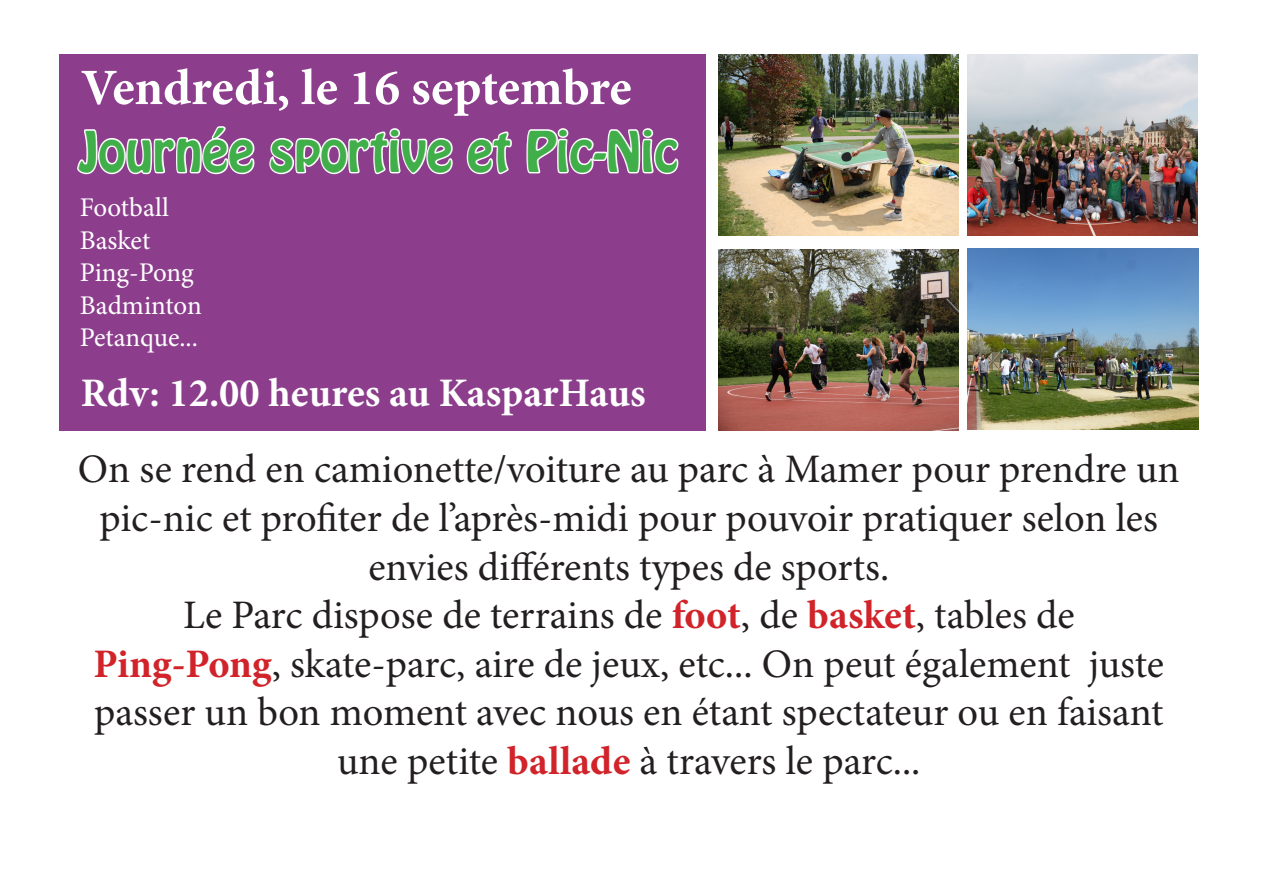
<style>
.page{position:relative;width:1263px;height:893px;background:#fff}
.page>*{position:absolute;margin:0;border:0;box-sizing:border-box;transform-origin:0 0}
.t1{font:700 51px "Minion Pro";letter-spacing:-.005em;color:#fff}
.t2{font:49.5px "Hobo Std";color:#40ae49}
.t3{font:40.5px/48.6px "Minion Pro";color:#231f20;text-align:center}
.t4{font:700 40.5px "Minion Pro";color:#fff}
.t5{font:27px/32.4px "Minion Pro";letter-spacing:-.005em;color:#fff}
.s1{font-weight:700;color:#d1232a}
</style>
<div class="page">
<div style="left:60px;top:54px;width:646px;height:377px;background:#8c3e8c"></div>
<img style="left:719px;top:54px;width:240px;height:181px">
<img style="left:719px;top:249px;width:240px;height:181px">
<img style="left:968px;top:249px;width:230px;height:181px">
<svg style="left:77px;top:126px;width:178px;height:49px"></svg>
<svg style="left:269px;top:128px;width:184px;height:47px"></svg>
<svg style="left:466px;top:131px;width:46px;height:44px"></svg>
<svg style="left:526px;top:128px;width:153px;height:47px"></svg>
<img style="left:967px;top:54px;width:231px;height:181px">
<p class="t1" style="left:81px;top:52px;width:552px">Vendredi, le 16 septembre</p>
<p class="t2" style="left:79px;top:117px;width:601px">Journée sportive et Pic-Nic</p>
<p class="t5" style="left:80px;top:192px;width:124px">Football<br>Basket<br>Ping-Pong<br>Badminton<br>Petanque...</p>
<p class="t4" style="left:81px;top:364px;width:566px">Rdv: 12.00 heures au KasparHaus</p>
<p class="t3" style="left:78px;top:445px;width:1103px">On se rend en camionette/voiture au parc à Mamer pour prendre un pic-nic et profiter de l’après-midi pour pouvoir pratiquer selon les envies différents types de sports.<br>Le Parc dispose de terrains de <span class="s1">foot</span>, de <span class="s1">basket</span>, tables de<br><span class="s1">Ping-Pong</span>, skate-parc, aire de jeux, etc... On peut également juste passer un bon moment avec nous en étant spectateur ou en faisant une petite <span class="s1">ballade</span> à travers le parc...</p>
</div>
